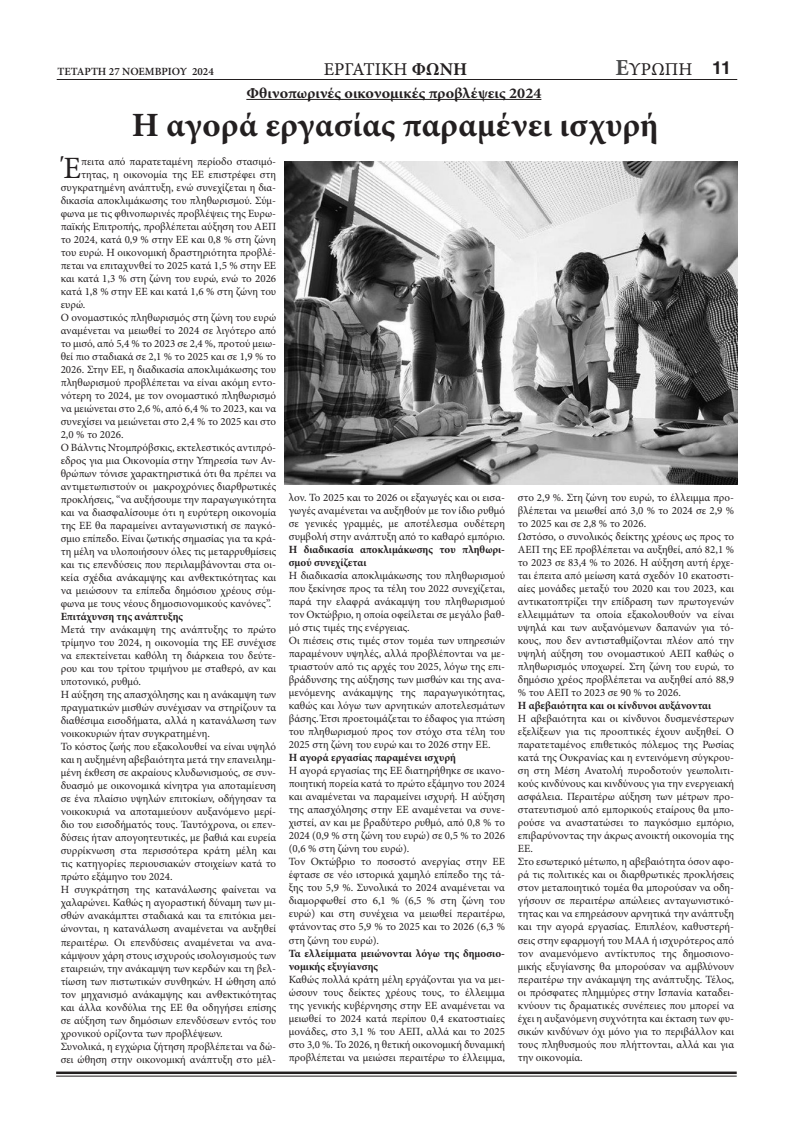
<style>
.page{position:relative;width:794px;height:1134px;background:#fff}
.page>*{position:absolute;margin:0;border:0;box-sizing:border-box;transform-origin:0 0}
.t1{font:700 34px "Minion Pro";color:#231f20}
.t2{font:31px "Minion Pro";color:#231f20}
.t3{font:18px "Minion Pro Capt";color:#231f20}
.t4{font:700 18px "Helvetica";color:#231f20}
.t5{font:700 15px "Minion Pro";color:#231f20;scale:1.07 1}
.t6{font:11px/13px "Minion Pro";color:#231f20;text-align:justify}
.t7{font:700 11px/13px "Minion Pro";color:#231f20}
.t8{font:600 11px "Minion Pro";color:#231f20}
.s1{font-family:"Minion Pro";font-weight:700}
.s2{font-family:"Minion Pro";font-weight:700;font-size:23px;color:#4b4c4d}
</style>
<div class="page">
<hr style="left:246px;top:99px;width:295px;height:1px;background:#231f20">
<img style="left:285px;top:161px;width:452px;height:324px">
<hr style="left:56px;top:1071px;width:680px;height:3px;background:#231f20">
<hr style="left:56px;top:1076px;width:680px;height:1px;background:#231f20">
<hr style="left:57px;top:79px;width:680px;height:1px;background:#231f20">
<p class="t8" style="left:58px;top:64px;width:158px">ΤΕΤΑΡΤΗ 27 ΝΟΕΜΒΡΙΟΥ 2024</p>
<p class="t3" style="left:324px;top:58px;width:145px">ΕΡΓΑΤΙΚΗ <span class="s1">ΦΩΝΗ</span></p>
<p class="t3" style="left:615px;top:58px;width:79px"><span class="s2">Ε</span>ΥΡΩΠΗ</p>
<p class="t4" style="left:712px;top:57px;width:21px">11</p>
<p class="t5" style="left:246px;top:83px;width:277px">Φθινοπωρινές οικονομικές προβλέψεις 2024</p>
<p class="t1" style="left:132px;top:101px;width:528px">Η αγορά εργασίας παραμένει ισχυρή</p>
<p class="t2" style="left:64px;top:148px;width:19px">Έ</p>
<p class="t6" style="left:81px;top:155px;width:197px">πειτα από παρατεταμένη περίοδο στασιμό-</p>
<p class="t6" style="left:81px;top:168px;width:197px">τητας, η οικονομία της ΕΕ επιστρέφει στη</p>
<p class="t6" style="left:61px;top:181px;width:217px">συγκρατημένη ανάπτυξη, ενώ συνεχίζεται η δια-</p>
<p class="t6" style="left:61px;top:194px;width:217px">δικασία αποκλιμάκωσης του πληθωρισμού. Σύμ-</p>
<p class="t6" style="left:61px;top:207px;width:217px">φωνα με τις φθινοπωρινές προβλέψεις της Ευρω-</p>
<p class="t6" style="left:61px;top:220px;width:217px">παϊκής Επιτροπής, προβλέπεται αύξηση του ΑΕΠ</p>
<p class="t6" style="left:61px;top:233px;width:217px">το 2024, κατά 0,9 % στην ΕΕ και 0,8 % στη ζώνη</p>
<p class="t6" style="left:61px;top:246px;width:217px">του ευρώ. Η οικονομική δραστηριότητα προβλέ-</p>
<p class="t6" style="left:61px;top:259px;width:217px">πεται να επιταχυνθεί το 2025 κατά 1,5 % στην ΕΕ</p>
<p class="t6" style="left:61px;top:272px;width:217px">και κατά 1,3 % στη ζώνη του ευρώ, ενώ το 2026</p>
<p class="t6" style="left:61px;top:285px;width:217px">κατά 1,8 % στην ΕΕ και κατά 1,6 % στη ζώνη του</p>
<p class="t6" style="left:61px;top:298px;width:26px">ευρώ.</p>
<p class="t6" style="left:61px;top:311px;width:217px">Ο ονομαστικός πληθωρισμός στη ζώνη του ευρώ αναμένεται να μειωθεί το 2024 σε λιγότερο από το μισό, από 5,4 % το 2023 σε 2,4 %, προτού μειω&shy;θεί πιο σταδιακά σε 2,1 % το 2025 και σε 1,9 % το 2026. Στην ΕΕ, η διαδικασία αποκλιμάκωσης του πληθωρισμού προβλέπεται να είναι ακόμη εντο&shy;νότερη το 2024, με τον ονομαστικό πληθωρισμό να μειώνεται στο 2,6 %, από 6,4 % το 2023, και να συνεχίσει να μειώνεται στο 2,4 % το 2025 και στο 2,0 % το 2026.</p>
<p class="t6" style="left:61px;top:441px;width:217px">O Βάλντις Ντομπρόβσκις, εκτελεστικός αντιπρό&shy;εδρος για μια Οικονομία στην Υπηρεσία των Αν&shy;θρώπων τόνισε χαρακτηριστικά ότι θα πρέπει να αντιμετωπιστούν οι μακροχρόνιες διαρθρωτικές προκλήσεις, “να αυξήσουμε την παραγωγικότητα και να διασφαλίσουμε ότι η ευρύτερη οικονομία της ΕΕ θα παραμείνει ανταγωνιστική σε παγκό&shy;σμιο επίπεδο. Είναι ζωτικής σημασίας για τα κρά&shy;τη μέλη να υλοποιήσουν όλες τις μεταρρυθμίσεις και τις επενδύσεις που περιλαμβάνονται στα οι&shy;κεία σχέδια ανάκαμψης και ανθεκτικότητας και να μειώσουν τα επίπεδα δημόσιου χρέους σύμ&shy;φωνα με τους νέους δημοσιονομικούς κανόνες”.</p>
<p class="t7" style="left:61px;top:610px;width:124px">Επιτάχυνση της ανάπτυξης</p>
<p class="t6" style="left:61px;top:623px;width:217px">Μετά την ανάκαμψη της ανάπτυξης το πρώτο τρίμηνο του 2024, η οικονομία της ΕΕ συνέχισε να επεκτείνεται καθόλη τη διάρκεια του δεύτε&shy;ρου και του τρίτου τριμήνου με σταθερό, αν και υποτονικό, ρυθμό.</p>
<p class="t6" style="left:61px;top:688px;width:217px">Η αύξηση της απασχόλησης και η ανάκαμψη των πραγματικών μισθών συνέχισαν να στηρίζουν τα διαθέσιμα εισοδήματα, αλλά η κατανάλωση των νοικοκυριών ήταν συγκρατημένη.</p>
<p class="t6" style="left:61px;top:740px;width:217px">Το κόστος ζωής που εξακολουθεί να είναι υψηλό και η αυξημένη αβεβαιότητα μετά την επανειλημ&shy;μένη έκθεση σε ακραίους κλυδωνισμούς, σε συν&shy;δυασμό με οικονομικά κίνητρα για αποταμίευση σε ένα πλαίσιο υψηλών επιτοκίων, οδήγησαν τα νοικοκυριά να αποταμιεύουν αυξανόμενο μερί&shy;διο του εισοδήματός τους. Ταυτόχρονα, οι επεν&shy;δύσεις ήταν απογοητευτικές, με βαθιά και ευρεία συρρίκνωση στα περισσότερα κράτη μέλη και τις κατηγορίες περιουσιακών στοιχείων κατά το πρώτο εξάμηνο του 2024.</p>
<p class="t6" style="left:61px;top:883px;width:217px">Η συγκράτηση της κατανάλωσης φαίνεται να χαλαρώνει. Καθώς η αγοραστική δύναμη των μι&shy;σθών ανακάμπτει σταδιακά και τα επιτόκια μει&shy;ώνονται, η κατανάλωση αναμένεται να αυξηθεί περαιτέρω. Οι επενδύσεις αναμένεται να ανα&shy;κάμψουν χάρη στους ισχυρούς ισολογισμούς των εταιρειών, την ανάκαμψη των κερδών και τη βελ&shy;τίωση των πιστωτικών συνθηκών. Η ώθηση από τον μηχανισμό ανάκαμψης και ανθεκτικότητας και άλλα κονδύλια της ΕΕ θα οδηγήσει επίσης σε αύξηση των δημόσιων επενδύσεων εντός του χρονικού ορίζοντα των προβλέψεων.</p>
<p class="t6" style="left:61px;top:1039px;width:217px">Συνολικά, η εγχώρια ζήτηση προβλέπεται να δώ&shy;σει ώθηση στην οικονομική ανάπτυξη στο μέλ-</p>
<p class="t6" style="left:289px;top:491px;width:218px">λον. Το 2025 και το 2026 οι εξαγωγές και οι εισα&shy;γωγές αναμένεται να αυξηθούν με τον ίδιο ρυθμό σε γενικές γραμμές, με αποτέλεσμα ουδέτερη συμβολή στην ανάπτυξη από το καθαρό εμπόριο.</p>
<p class="t7" style="left:289px;top:543px;width:218px">Η διαδικασία αποκλιμάκωσης του πληθωρι&shy;σμού συνεχίζεται</p>
<p class="t6" style="left:289px;top:569px;width:218px">Η διαδικασία αποκλιμάκωσης του πληθωρισμού που ξεκίνησε προς τα τέλη του 2022 συνεχίζεται, παρά την ελαφρά ανάκαμψη του πληθωρισμού τον Οκτώβριο, η οποία οφείλεται σε μεγάλο βαθ&shy;μό στις τιμές της ενέργειας.</p>
<p class="t6" style="left:289px;top:634px;width:218px">Οι πιέσεις στις τιμές στον τομέα των υπηρεσιών παραμένουν υψηλές, αλλά προβλέπονται να με&shy;τριαστούν από τις αρχές του 2025, λόγω της επι&shy;βράδυνσης της αύξησης των μισθών και της ανα&shy;μενόμενης ανάκαμψης της παραγωγικότητας, καθώς και λόγω των αρνητικών αποτελεσμάτων βάσης. Έτσι προετοιμάζεται το έδαφος για πτώση του πληθωρισμού προς τον στόχο στα τέλη του 2025 στη ζώνη του ευρώ και το 2026 στην ΕΕ.</p>
<p class="t7" style="left:289px;top:751px;width:169px">Η αγορά εργασίας παραμένει ισχυρή</p>
<p class="t6" style="left:289px;top:764px;width:218px">Η αγορά εργασίας της ΕΕ διατηρήθηκε σε ικανο&shy;ποιητική πορεία κατά το πρώτο εξάμηνο του 2024 και αναμένεται να παραμείνει ισχυρή. Η αύξηση της απασχόλησης στην ΕΕ αναμένεται να συνε&shy;χιστεί, αν και με βραδύτερο ρυθμό, από 0,8 % το 2024 (0,9 % στη ζώνη του ευρώ) σε 0,5 % το 2026 (0,6 % στη ζώνη του ευρώ).</p>
<p class="t6" style="left:289px;top:855px;width:218px">Τον Οκτώβριο το ποσοστό ανεργίας στην ΕΕ έφτασε σε νέο ιστορικά χαμηλό επίπεδο της τά&shy;ξης του 5,9 %. Συνολικά το 2024 αναμένεται να διαμορφωθεί στο 6,1 % (6,5 % στη ζώνη του ευρώ) και στη συνέχεια να μειωθεί περαιτέρω, φτάνοντας στο 5,9 % το 2025 και το 2026 (6,3 % στη ζώνη του ευρώ).</p>
<p class="t7" style="left:289px;top:946px;width:218px">Τα ελλείμματα μειώνονται λόγω της δημοσιο&shy;νομικής εξυγίανσης</p>
<p class="t6" style="left:289px;top:972px;width:218px">Καθώς πολλά κράτη μέλη εργάζονται για να μει&shy;ώσουν τους δείκτες χρέους τους, το έλλειμμα της γενικής κυβέρνησης στην ΕΕ αναμένεται να μειωθεί το 2024 κατά περίπου 0,4 εκατοστιαίες μονάδες, στο 3,1 % του ΑΕΠ, αλλά και το 2025 στο 3,0 %. Το 2026, η θετική οικονομική δυναμική προβλέπεται να μειώσει περαιτέρω το έλλειμμα,</p>
<p class="t6" style="left:518px;top:491px;width:218px">στο 2,9 %. Στη ζώνη του ευρώ, το έλλειμμα προ&shy;βλέπεται να μειωθεί από 3,0 % το 2024 σε 2,9 % το 2025 και σε 2,8 % το 2026.</p>
<p class="t6" style="left:518px;top:530px;width:218px">Ωστόσο, ο συνολικός δείκτης χρέους ως προς το ΑΕΠ της ΕΕ προβλέπεται να αυξηθεί, από 82,1 % το 2023 σε 83,4 % το 2026. Η αύξηση αυτή έρχε&shy;ται έπειτα από μείωση κατά σχεδόν 10 εκατοστι&shy;αίες μονάδες μεταξύ του 2020 και του 2023, και αντικατοπτρίζει την επίδραση των πρωτογενών ελλειμμάτων τα οποία εξακολουθούν να είναι υψηλά και των αυξανόμενων δαπανών για τό&shy;κους, που δεν αντισταθμίζονται πλέον από την υψηλή αύξηση του ονομαστικού ΑΕΠ καθώς ο πληθωρισμός υποχωρεί. Στη ζώνη του ευρώ, το δημόσιο χρέος προβλέπεται να αυξηθεί από 88,9 % του ΑΕΠ το 2023 σε 90 % το 2026.</p>
<p class="t7" style="left:518px;top:699px;width:195px">Η αβεβαιότητα και οι κίνδυνοι αυξάνονται</p>
<p class="t6" style="left:518px;top:712px;width:218px">Η αβεβαιότητα και οι κίνδυνοι δυσμενέστερων εξελίξεων για τις προοπτικές έχουν αυξηθεί. Ο παρατεταμένος επιθετικός πόλεμος της Ρωσίας κατά της Ουκρανίας και η εντεινόμενη σύγκρου&shy;ση στη Μέση Ανατολή πυροδοτούν γεωπολιτι&shy;κούς κινδύνους και κινδύνους για την ενεργειακή ασφάλεια. Περαιτέρω αύξηση των μέτρων προ&shy;στατευτισμού από εμπορικούς εταίρους θα μπο&shy;ρούσε να αναστατώσει το παγκόσμιο εμπόριο, επιβαρύνοντας την άκρως ανοικτή οικονομία της ΕΕ.</p>
<p class="t6" style="left:518px;top:855px;width:218px">Στο εσωτερικό μέτωπο, η αβεβαιότητα όσον αφο&shy;ρά τις πολιτικές και οι διαρθρωτικές προκλήσεις στον μεταποιητικό τομέα θα μπορούσαν να οδη&shy;γήσουν σε περαιτέρω απώλειες ανταγωνιστικό&shy;τητας και να επηρεάσουν αρνητικά την ανάπτυξη και την αγορά εργασίας. Επιπλέον, καθυστερή&shy;σεις στην εφαρμογή του ΜΑΑ ή ισχυρότερος από τον αναμενόμενο αντίκτυπος της δημοσιονο&shy;μικής εξυγίανσης θα μπορούσαν να αμβλύνουν περαιτέρω την ανάκαμψη της ανάπτυξης. Τέλος, οι πρόσφατες πλημμύρες στην Ισπανία καταδει&shy;κνύουν τις δραματικές συνέπειες που μπορεί να έχει η αυξανόμενη συχνότητα και έκταση των φυ&shy;σικών κινδύνων όχι μόνο για το περιβάλλον και τους πληθυσμούς που πλήττονται, αλλά και για την οικονομία.</p>
</div>
